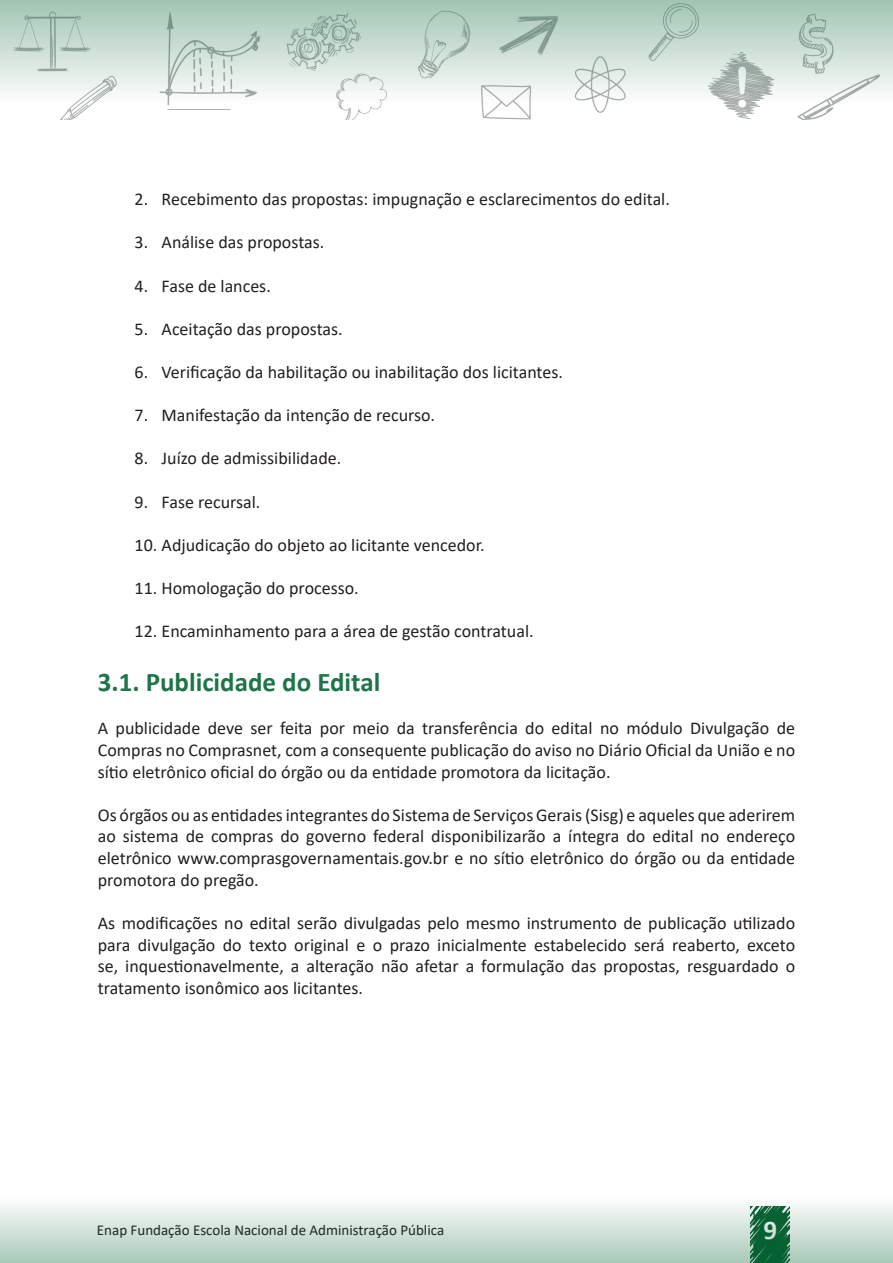
<style>
.page{position:relative;width:893px;height:1263px;background:#fff}
.page>*{position:absolute;margin:0;border:0;box-sizing:border-box;transform-origin:0 0}
.t1{font:700 27px "Calibri";color:#1d7549}
.t2{font:700 27px "Calibri";color:#fff}
.t3{font:18px/21.6px "Calibri";color:#231f20;text-align:justify}
.t4{font:15px "Calibri";color:#231f20}
</style>
<div class="page">
<svg style="left:0;top:0;width:893px;height:120px"></svg>
<svg style="left:0;top:1205px;width:893px;height:58px;background:#c6dbd0"></svg>
<p class="t3" style="left:135px;top:188px;width:537px">2. Recebimento das propostas: impugnação e esclarecimentos do edital.</p>
<p class="t3" style="left:135px;top:231px;width:191px">3. Análise das propostas.</p>
<p class="t3" style="left:135px;top:274px;width:138px">4. Fase de lances.</p>
<p class="t3" style="left:135px;top:318px;width:210px">5. Aceitação das propostas.</p>
<p class="t3" style="left:135px;top:361px;width:430px">6. Verificação da habilitação ou inabilitação dos licitantes.</p>
<p class="t3" style="left:135px;top:404px;width:302px">7. Manifestação da intenção de recurso.</p>
<p class="t3" style="left:135px;top:447px;width:208px">8. Juízo de admissibilidade.</p>
<p class="t3" style="left:135px;top:490px;width:127px">9. Fase recursal.</p>
<p class="t3" style="left:135px;top:534px;width:352px">10. Adjudicação do objeto ao licitante vencedor.</p>
<p class="t3" style="left:135px;top:577px;width:226px">11. Homologação do processo.</p>
<p class="t3" style="left:135px;top:620px;width:401px">12. Encaminhamento para a área de gestão contratual.</p>
<h1 class="t1" style="left:98px;top:663px;width:284px">3.1. Publicidade do Edital</h1>
<p class="t3" style="left:98px;top:717px;width:699px">A publicidade deve ser feita por meio da transferência do edital no módulo Divulgação de Compras no Comprasnet, com a consequente publicação do aviso no Diário Oficial da União e no sítio eletrônico oficial do órgão ou da entidade promotora da licitação.</p>
<p class="t3" style="left:98px;top:804px;width:699px">Os órgãos ou as entidades integrantes do Sistema de Serviços Gerais (Sisg) e aqueles que aderirem ao sistema de compras do governo federal disponibilizarão a íntegra do edital no endereço eletrônico www.comprasgovernamentais.gov.br e no sítio eletrônico do órgão ou da entidade promotora do pregão.</p>
<p class="t3" style="left:98px;top:912px;width:699px">As modificações no edital serão divulgadas pelo mesmo instrumento de publicação utilizado para divulgação do texto original e o prazo inicialmente estabelecido será reaberto, exceto se, inquestionavelmente, a alteração não afetar a formulação das propostas, resguardado o tratamento isonômico aos licitantes.</p>
<p class="t4" style="left:97px;top:1220px;width:349px">Enap Fundação Escola Nacional de Administração Pública</p>
<h1 class="t2" style="left:763px;top:1210px;width:15px">9</h1>
</div>
